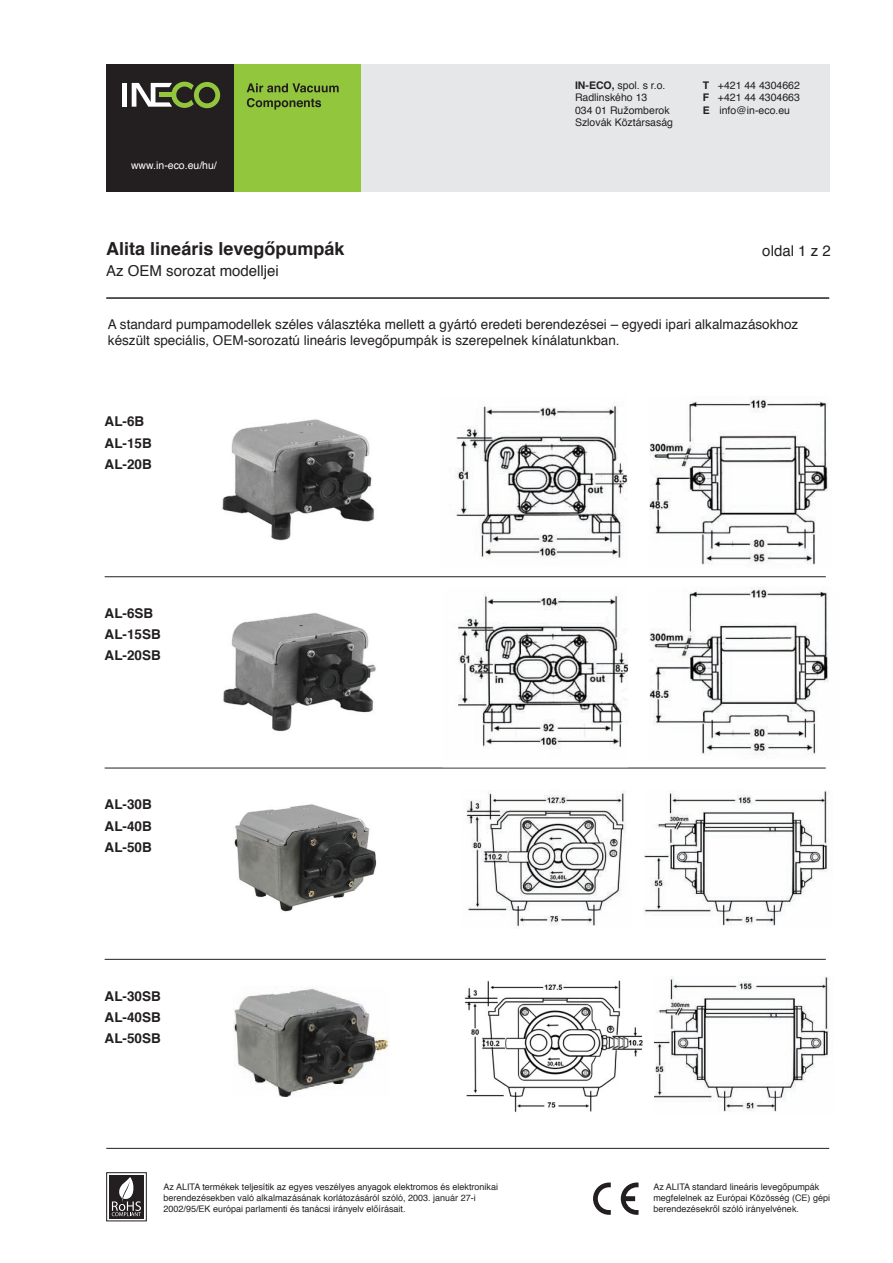
<style>
.page{position:relative;width:893px;height:1263px;background:#fff}
.page>*{position:absolute;margin:0;border:0;box-sizing:border-box;transform-origin:0 0}
.t1{font:700 18px "Helvetica";color:#231f20}
.t2{font:15px "Helvetica";color:#231f20}
.t3{font:13.5px/16.2px "Helvetica";color:#231f20}
.t4{font:700 13.5px "Helvetica";color:#231f20}
.t5{font:10.5px "Helvetica";color:#231f20}
.t6{font:10.5px "Helvetica";color:#fff}
.t7{font:9px/10.8px "Helvetica";color:#231f20}
.s1{font-weight:700}
</style>
<div class="page">
<div style="left:106px;top:1172px;width:41px;height:49px;border:1px solid #231f20"></div>
<div style="left:109px;top:1175px;width:35px;height:43px;background:#231f20"></div>
<svg style="left:112px;top:1177px;width:29px;height:39px"></svg>
<svg style="left:593px;top:1182px;width:18px;height:33px"></svg>
<svg style="left:621px;top:1182px;width:17px;height:33px"></svg>
<hr style="left:106px;top:1148px;width:723px;height:1px;background:#231f20">
<div style="left:319px;top:64px;width:510px;height:127px;background:#e6e7e9"></div>
<div style="left:234px;top:64px;width:127px;height:127px;background:#92c73d"></div>
<svg style="left:247px;top:98px;width:74px;height:12px"></svg>
<svg style="left:247px;top:83px;width:92px;height:9px"></svg>
<div style="left:106px;top:64px;width:128px;height:127px;background:#231f20"></div>
<div style="left:122px;top:83px;width:5px;height:24px;background:#fff"></div>
<svg style="left:132px;top:82px;width:88px;height:26px"></svg>
<hr style="left:106px;top:298px;width:723px;height:1px;background:#231f20">
<img style="left:223px;top:613px;width:153px;height:119px">
<img style="left:466px;top:791px;width:160px;height:136px">
<img style="left:649px;top:396px;width:179px;height:169px">
<img style="left:222px;top:419px;width:153px;height:122px">
<img style="left:649px;top:587px;width:180px;height:168px">
<img style="left:234px;top:804px;width:143px;height:108px">
<img style="left:643px;top:791px;width:186px;height:135px">
<img style="left:234px;top:988px;width:156px;height:109px">
<img style="left:654px;top:977px;width:175px;height:135px">
<hr style="left:105px;top:576px;width:721px;height:1px;background:#231f20">
<hr style="left:105px;top:768px;width:721px;height:1px;background:#231f20">
<hr style="left:105px;top:959px;width:721px;height:1px;background:#231f20">
<img style="left:455px;top:401px;width:173px;height:157px">
<img style="left:458px;top:592px;width:170px;height:157px">
<img style="left:464px;top:980px;width:179px;height:132px">
<p class="t6" style="left:131px;top:158px;width:87px">www.in-eco.eu/hu/</p>
<p class="t1" style="left:106px;top:234px;width:240px">Alita lineáris levegőpumpák</p>
<p class="t2" style="left:106px;top:260px;width:174px">Az OEM sorozat modelljei</p>
<p class="t5" style="left:575px;top:77px;width:92px"><span class="s1">IN-ECO,</span> spol. s r.o.</p>
<p class="t5" style="left:575px;top:89px;width:74px">Radlinského 13</p>
<p class="t5" style="left:575px;top:102px;width:96px">034 01 Ružomberok</p>
<p class="t5" style="left:575px;top:115px;width:100px">Szlovák Köztársaság</p>
<p class="t5" style="left:703px;top:77px;width:99px"><span class="s1">T</span> +421 44 4304662</p>
<p class="t5" style="left:703px;top:89px;width:99px"><span class="s1">F</span> +421 44 4304663</p>
<p class="t5" style="left:703px;top:102px;width:89px"><span class="s1">E</span> info@in-eco.eu</p>
<p class="t2" style="left:762px;top:239px;width:70px">oldal 1 z 2</p>
<p class="t3" style="left:108px;top:316px;width:692px">A standard pumpamodellek széles választéka mellett a gyártó eredeti berendezései – egyedi ipari alkalmazásokhoz készült speciális, OEM-sorozatú lineáris levegőpumpák is szerepelnek kínálatunkban.</p>
<p class="t4" style="left:105px;top:411px;width:41px">AL-6B</p>
<p class="t4" style="left:105px;top:432px;width:49px">AL-15B</p>
<p class="t4" style="left:105px;top:453px;width:49px">AL-20B</p>
<p class="t4" style="left:105px;top:602px;width:50px">AL-6SB</p>
<p class="t4" style="left:105px;top:623px;width:58px">AL-15SB</p>
<p class="t4" style="left:105px;top:644px;width:58px">AL-20SB</p>
<p class="t4" style="left:105px;top:793px;width:49px">AL-30B</p>
<p class="t4" style="left:105px;top:815px;width:49px">AL-40B</p>
<p class="t4" style="left:105px;top:836px;width:49px">AL-50B</p>
<p class="t4" style="left:105px;top:985px;width:58px">AL-30SB</p>
<p class="t4" style="left:105px;top:1006px;width:58px">AL-40SB</p>
<p class="t4" style="left:105px;top:1027px;width:58px">AL-50SB</p>
<p class="t7" style="left:164px;top:1182px;width:336px">Az ALITA termékek teljesítik az egyes veszélyes anyagok elektromos és elektronikai berendezésekben való alkalmazásának korlátozásáról szóló, 2003. január 27-i<br>2002/95/EK európai parlamenti és tanácsi irányelv előírásait.</p>
<p class="t7" style="left:653px;top:1182px;width:178px">Az ALITA standard lineáris levegőpumpák megfelelnek az Európai Közösség (CE) gépi berendezésekről szóló irányelvének.</p>
</div>
